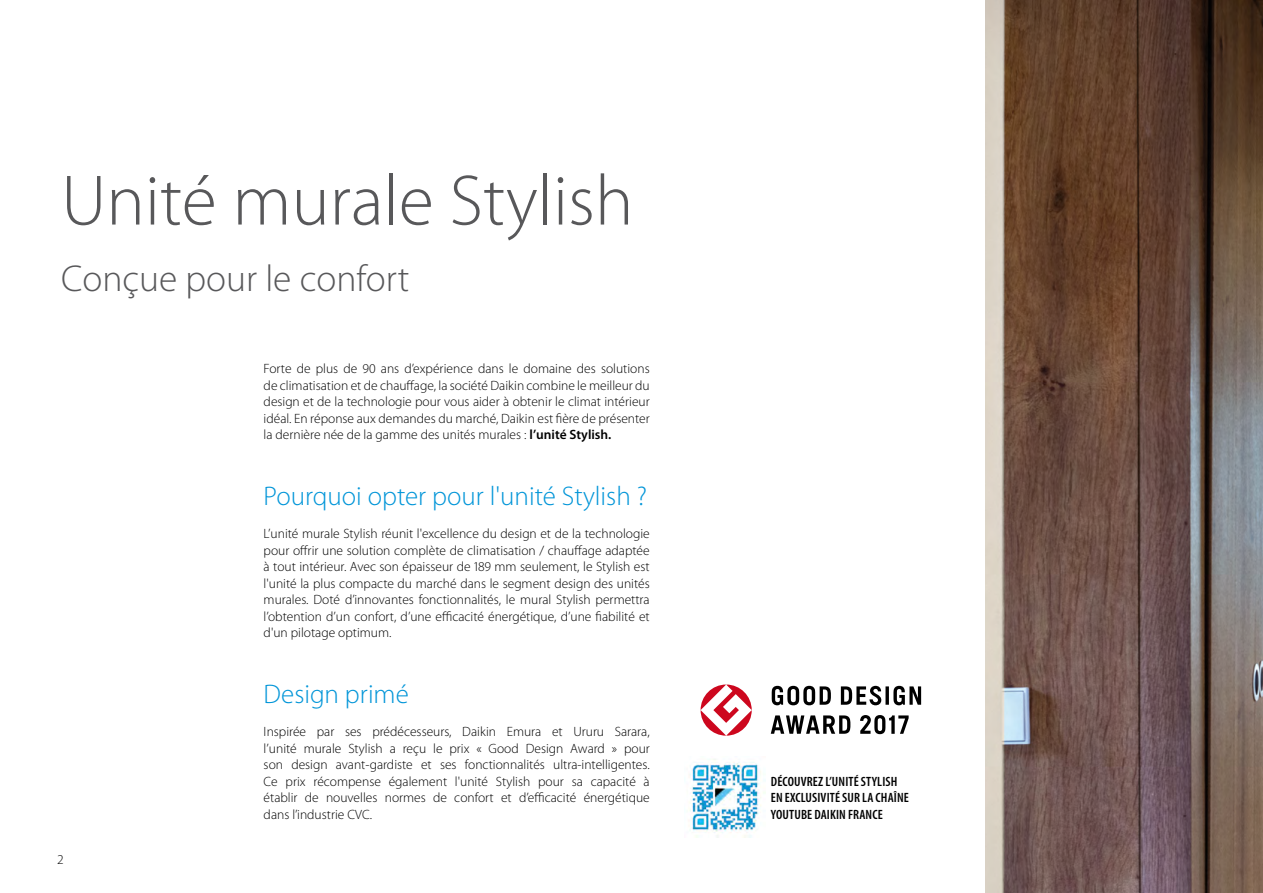
<style>
.page{position:relative;width:1263px;height:893px;background:#fff}
.page>*{position:absolute;margin:0;border:0;box-sizing:border-box;transform-origin:0 0}
.topic_headline_MS1{font:300 72px "Myriad Pro";color:#58585a}
.topic_headline_MS2{font:300 37.5px "Myriad Pro";color:#58585a}
.headline{font:300 27px "Myriad Pro";color:#0095d8}
.body_text{font:300 13.5px/16.5px "Myriad Pro";color:#000;text-align:justify}
.body_text-2{font:600 condensed 13.5px/16.5px "Myriad Pro";letter-spacing:.01em;color:#000}
.s1{font-weight:600}
</style>
<div class="page">
<img style="left:986px;top:0;width:277px;height:893px">
<svg style="left:701px;top:684px;width:51px;height:52px"></svg>
<svg style="left:771px;top:686px;width:150px;height:48px"></svg>
<img style="left:689px;top:759px;width:76px;height:79px">
<p class="topic_headline_MS1" style="left:61px;top:161px;width:574px">Unité murale Stylish</p>
<p class="topic_headline_MS2" style="left:61px;top:257px;width:350px">Conçue pour le confort</p>
<p class="body_text" style="left:264px;top:361px;width:388px">Forte de plus de 90 ans d’expérience dans le domaine des solutions de climatisation et de chauffage, la société Daikin combine le meilleur du design et de la technologie pour vous aider à obtenir le climat intérieur idéal. En réponse aux demandes du marché, Daikin est fière de présenter la dernière née de la gamme des unités murales : <span class="s1">l’unité Stylish.</span></p>
<p class="headline" style="left:264px;top:481px;width:385px">Pourquoi opter pour l'unité Stylish ?</p>
<p class="body_text" style="left:264px;top:526px;width:388px">L’unité murale Stylish réunit l'excellence du design et de la technologie pour offrir une solution complète de climatisation / chauffage adaptée à tout intérieur. Avec son épaisseur de 189 mm seulement, le Stylish est l'unité la plus compacte du marché dans le segment design des unités murales. Doté d’innovantes fonctionnalités, le mural Stylish permettra l’obtention d’un confort, d’une efficacité énergétique, d’une fiabilité et d'un pilotage optimum.</p>
<p class="body_text" style="left:57px;top:851px;width:8px">2</p>
<p class="headline" style="left:264px;top:679px;width:147px">Design primé</p>
<p class="body_text" style="left:264px;top:724px;width:388px">Inspirée par ses prédécesseurs, Daikin Emura et Ururu Sarara, l’unité murale Stylish a reçu le prix « Good Design Award » pour son design avant-gardiste et ses fonctionnalités ultra-intelligentes.<br>Ce prix récompense également l'unité Stylish pour sa capacité à établir de nouvelles normes de confort et d’efficacité énergétique dans l’industrie CVC.</p>
<p class="body_text-2" style="left:771px;top:773px;width:140px">DÉCOUVREZ L’UNITÉ STYLISH<br>EN EXCLUSIVITÉ SUR LA CHAÎNE<br>YOUTUBE DAIKIN FRANCE</p>
</div>
